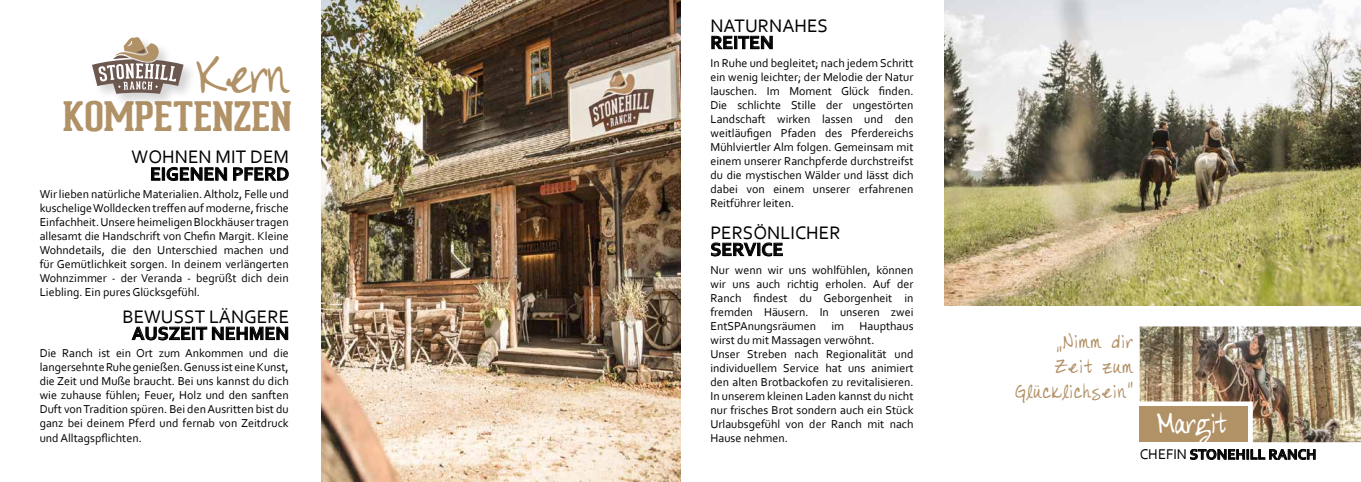
<style>
.page{position:relative;width:1361px;height:482px;background:#fff}
.page>*{position:absolute;margin:0;border:0;box-sizing:border-box;transform-origin:0 0}
.t1{font:45.7px "DJB Color Me Chic";color:#b19166;scale:.96 1}
.t2{font:700 39.7px "Geared Slab";color:#b19166;scale:1.16 1}
.t3{font:25.3px "DJB Color Me Chic";color:#fff;scale:.93 1}
.t4{font:19px "Corbel";color:#000}
.t5{font:700 19px "Corbel";color:#000}
.t6{font:17px/25px "DJB Color Me Chic";letter-spacing:.1em;color:#b19166;text-align:right}
.t7{font:700 14.8px "Corbel";color:#000}
.t8{font:12px/14px "Corbel";color:#000;text-align:justify}
.s1{font-weight:400}
</style>
<div class="page">
<img style="left:321px;top:0;width:359px;height:482px">
<svg style="left:151px;top:167px;width:76px;height:14px"></svg>
<svg style="left:233px;top:167px;width:56px;height:14px"></svg>
<svg style="left:132px;top:326px;width:156px;height:14px"></svg>
<img style="left:944px;top:0;width:417px;height:305px">
<svg style="left:711px;top:242px;width:72px;height:14px"></svg>
<svg style="left:711px;top:36px;width:62px;height:13px"></svg>
<img style="left:1139px;top:326px;width:222px;height:116px">
<svg style="left:1190px;top:449px;width:125px;height:11px"></svg>
<div style="left:91px;top:35px;width:106px;height:72px;background:#000;opacity:.17"></div>
<svg style="left:92px;top:37px;width:92px;height:57px"></svg>
<h3 class="t4" style="left:710px;top:14px;width:119px">NATURNAHES</h3>
<h3 class="t5" style="left:710px;top:31px;width:65px">REITEN</h3>
<h1 class="t1" style="left:196px;top:51px;width:97px">Kern</h1>
<h2 class="t2" style="left:62px;top:92px;width:199px">KOMPETENZEN</h2>
<p class="t8" style="left:710px;top:56px;width:205px">In Ruhe und begleitet; nach jedem Schritt ein wenig leichter; der Melodie der Natur lauschen. Im Moment Glück finden.<br>Die schlichte Stille der ungestörten Landschaft wirken lassen und den weitläufigen Pfaden des Pferdereichs Mühlviertler Alm folgen. Gemeinsam mit einem unserer Ranchpferde durchstreifst du die mystischen Wälder und lässt dich dabei von einem unserer erfahrenen Reitführer leiten.</p>
<h3 class="t4" style="left:132px;top:145px;width:159px">WOHNEN MIT DEM</h3>
<h3 class="t5" style="left:150px;top:162px;width:141px">EIGENEN PFERD</h3>
<p class="t8" style="left:40px;top:187px;width:251px">Wir lieben natürliche Materialien. Altholz, Felle und kuschelige Wolldecken treffen auf moderne, frische Einfachheit. Unsere heimeligen Blockhäuser tragen allesamt die Handschrift von Chefin Margit. Kleine Wohndetails, die den Unterschied machen und für Gemütlichkeit sorgen. In deinem verlängerten Wohnzimmer - der Veranda - begrüßt dich dein Liebling. Ein pures Glücksgefühl.</p>
<h3 class="t4" style="left:710px;top:221px;width:132px">PERSÖNLICHER</h3>
<h3 class="t5" style="left:710px;top:238px;width:74px">SERVICE</h3>
<p class="t8" style="left:710px;top:262px;width:205px">Nur wenn wir uns wohlfühlen, können wir uns auch richtig erholen. Auf der Ranch findest du Geborgenheit in fremden Häusern. In unseren zwei EntSPAnungsräumen</p>
<h3 class="t4" style="left:122px;top:304px;width:168px">BEWUSST LÄNGERE</h3>
<h3 class="t5" style="left:132px;top:321px;width:159px">AUSZEIT NEHMEN</h3>
<h3 class="t6" style="left:1015px;top:329px;width:119px">„Nimm dir<br>Zeit zum<br>Glücklichsein"</h3>
<p class="t8" style="left:710px;top:319px;width:205px;text-align:left;text-indent:149px">Haupthaus wirst du mit Massagen verwöhnt.<br>Unser Streben nach Regionalität und individuellem Service hat uns animiert den alten Brotbackofen zu revitalisieren.<br>In unserem kleinen Laden kannst du nicht nur frisches Brot sondern auch ein Stück<br>Urlaubsgefühl von der Ranch mit nach<br>Hause nehmen.</p>
<p class="t8" style="left:831px;top:319px;width:14px">im</p>
<p class="t8" style="left:40px;top:346px;width:251px">Die Ranch ist ein Ort zum Ankommen und die langersehnte Ruhe genießen. Genuss ist eine Kunst, die Zeit und Muße braucht. Bei uns kannst du dich wie zuhause fühlen; Feuer, Holz und den sanften Duft von Tradition spüren. Bei den Ausritten bist du ganz bei deinem Pferd und fernab von Zeitdruck und Alltagspflichten.</p>
<h3 class="t3" style="left:1157px;top:409px;width:76px">Margit</h3>
<p class="t7" style="left:1139px;top:445px;width:178px"><span class="s1">CHEFIN</span> STONEHILL RANCH</p>
</div>
